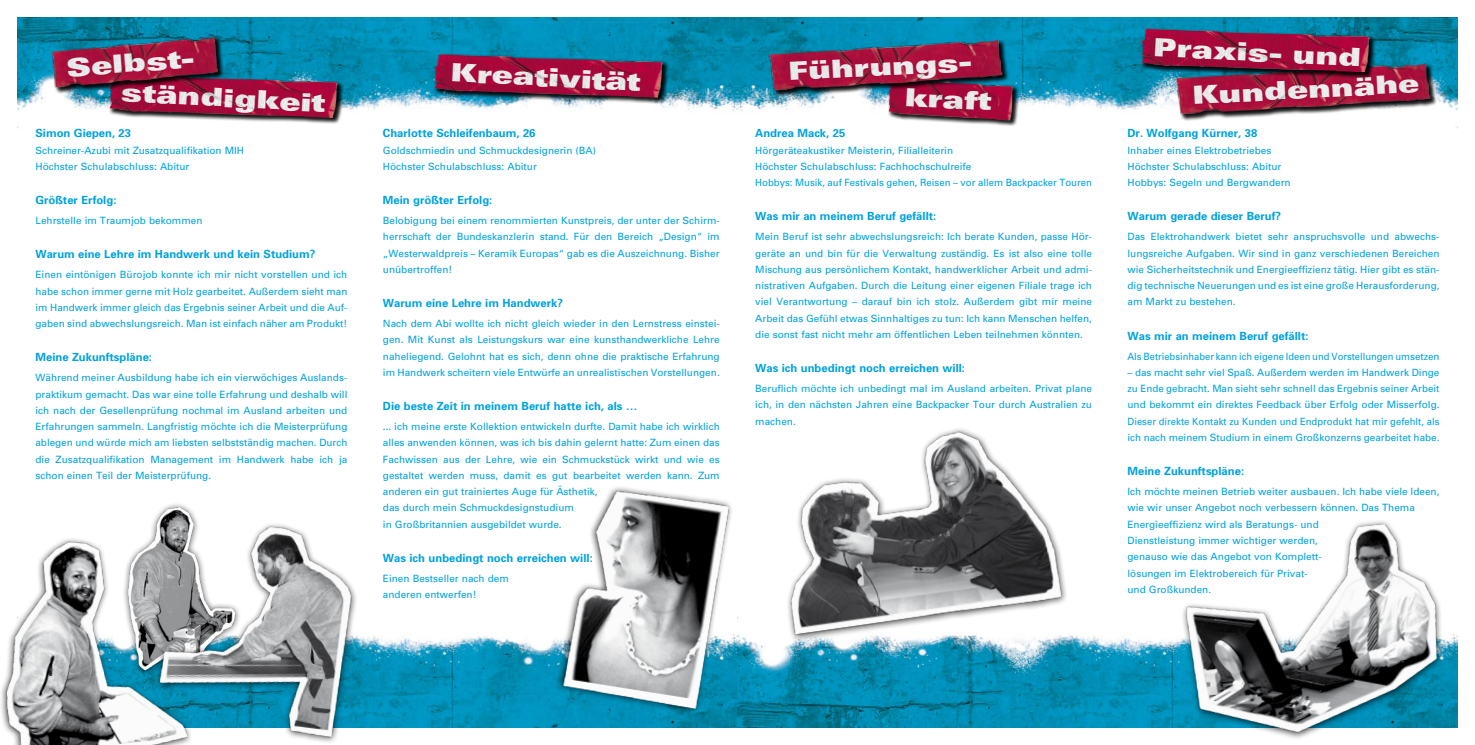
<style>
.page{position:relative;width:1475px;height:745px;background:#fff}
.page>*{position:absolute;margin:0;border:0;box-sizing:border-box;transform-origin:0 0}
.t1{font:900 expanded 25px "Univers";color:#fff}
.t2{font:700 11.25px "Univers";color:#00a2dc}
.t3{font:10px/16.2px "Univers";color:#00a2dc;text-align:justify}
.t4{font:10px "Univers";color:#00a2dc;scale:.94 1}
</style>
<div class="page">
<img style="left:18px;top:18px;width:1438px;height:103px">
<img style="left:364px;top:636px;width:812px;height:90px">
<div style="left:108px;top:73px;width:236px;height:51px;background:#000;opacity:.75"></div>
<div style="left:51px;top:36px;width:173px;height:58px;background:#000;opacity:.75"></div>
<img style="left:42px;top:34px;width:191px;height:58px">
<div style="left:886px;top:77px;width:132px;height:50px;background:#000;opacity:.75"></div>
<div style="left:433px;top:53px;width:236px;height:51px;background:#000;opacity:.75"></div>
<img style="left:755px;top:37px;width:268px;height:58px">
<div style="left:768px;top:38px;width:240px;height:59px;background:#000;opacity:.75"></div>
<img style="left:152px;top:504px;width:212px;height:238px">
<img style="left:1px;top:527px;width:190px;height:217px">
<img style="left:777px;top:429px;width:298px;height:230px">
<img style="left:1160px;top:61px;width:293px;height:58px">
<div style="left:1139px;top:27px;width:237px;height:51px;background:#000;opacity:.75"></div>
<img style="left:1176px;top:521px;width:282px;height:218px">
<img style="left:511px;top:487px;width:266px;height:241px">
<h1 class="t1" style="left:65px;top:53px;width:129px;rotate:-4deg">Selbst-</h1>
<h1 class="t1" style="left:122px;top:77px;width:206px;rotate:3deg">ständigkeit</h1>
<p class="t2" style="left:35px;top:126px;width:97px">Simon Giepen, 23</p>
<p class="t3" style="left:35px;top:141px;width:210px">Schreiner-Azubi mit Zusatzqualifikation MIH<br>Höchster Schulabschluss: Abitur</p>
<p class="t2" style="left:35px;top:193px;width:82px">Größter Erfolg:</p>
<p class="t3" style="left:35px;top:212px;width:168px">Lehrstelle im Traumjob bekommen</p>
<p class="t2" style="left:35px;top:247px;width:281px">Warum eine Lehre im Handwerk und kein Studium?</p>
<p class="t3" style="left:35px;top:266px;width:313px">Einen eintönigen Bürojob konnte ich mir nicht vorstellen und ich habe schon immer gerne mit Holz gearbeitet. Außerdem sieht man im Handwerk immer gleich das Ergebnis seiner Arbeit und die Auf&shy;gaben sind abwechslungsreich. Man ist einfach näher am Produkt!</p>
<p class="t2" style="left:35px;top:350px;width:118px">Meine Zukunftspläne:</p>
<p class="t3" style="left:35px;top:369px;width:313px">Während meiner Ausbildung habe ich ein vierwöchiges Auslands&shy;praktikum gemacht. Das war eine tolle Erfahrung und deshalb will ich nach der Gesellenprüfung nochmal im Ausland arbeiten und Erfahrungen sammeln. Langfristig möchte ich die Meisterprüfung ablegen und würde mich am liebsten selbstständig machen. Durch die Zusatzqualifikation Management im Handwerk habe ich ja schon einen Teil der Meisterprüfung.</p>
<h1 class="t1" style="left:451px;top:57px;width:192px;rotate:3deg">Kreativität</h1>
<p class="t2" style="left:383px;top:126px;width:154px">Charlotte Schleifenbaum, 26</p>
<p class="t3" style="left:383px;top:141px;width:215px">Goldschmiedin und Schmuckdesignerin (BA)<br>Höchster Schulabschluss: Abitur</p>
<p class="t2" style="left:383px;top:193px;width:111px">Mein größter Erfolg:</p>
<p class="t3" style="left:383px;top:212px;width:338px">Belobigung bei einem renommierten Kunstpreis, der unter der Schirm&shy;herrschaft der Bundeskanzlerin stand. Für den Bereich „Design“ im „Westerwaldpreis – Keramik Europas“ gab es die Auszeichnung. Bisher unübertroffen!</p>
<p class="t2" style="left:383px;top:296px;width:182px">Warum eine Lehre im Handwerk?</p>
<p class="t3" style="left:383px;top:315px;width:338px">Nach dem Abi wollte ich nicht gleich wieder in den Lernstress einstei&shy;gen. Mit Kunst als Leistungskurs war eine kunsthandwerkliche Lehre naheliegend. Gelohnt hat es sich, denn ohne die praktische Erfahrung im Handwerk scheitern viele Entwürfe an unrealistischen Vorstellungen.</p>
<p class="t2" style="left:383px;top:399px;width:256px">Die beste Zeit in meinem Beruf hatte ich, als …</p>
<p class="t3" style="left:383px;top:418px;width:338px;text-align:left">... ich meine erste Kollektion entwickeln durfte. Damit habe ich wirklich alles anwenden können, was ich bis dahin gelernt hatte: Zum einen das Fachwissen aus der Lehre, wie ein Schmuckstück wirkt und wie es gestaltet werden muss, damit es gut bearbeitet werden kann. Zum anderen ein gut trainiertes Auge für Ästhetik,<br>das durch mein Schmuckdesignstudium<br>in Großbritannien ausgebildet wurde.</p>
<p class="t2" style="left:383px;top:550px;width:211px">Was ich unbedingt noch erreichen will:</p>
<p class="t3" style="left:383px;top:569px;width:127px">Einen Bestseller nach dem anderen entwerfen!</p>
<h1 class="t1" style="left:787px;top:57px;width:184px;rotate:-3deg">Führungs-</h1>
<h1 class="t1" style="left:905px;top:82px;width:88px;rotate:3deg">kraft</h1>
<p class="t2" style="left:755px;top:126px;width:92px">Andrea Mack, 25</p>
<p class="t3" style="left:755px;top:141px;width:338px;text-align:left">Hörgeräteakustiker Meisterin, Filialleiterin<br>Höchster Schulabschluss: Fachhochschulreife<br>Hobbys: Musik, auf Festivals gehen, Reisen – vor allem Backpacker Touren</p>
<p class="t2" style="left:755px;top:209px;width:182px">Was mir an meinem Beruf gefällt:</p>
<p class="t3" style="left:755px;top:228px;width:338px">Mein Beruf ist sehr abwechslungsreich: Ich berate Kunden, passe Hör&shy;geräte an und bin für die Verwaltung zuständig. Es ist also eine tolle Mischung aus persönlichem Kontakt, handwerklicher Arbeit und admi&shy;nistrativen Aufgaben. Durch die Leitung einer eigenen Filiale trage ich viel Verantwortung – darauf bin ich stolz. Außerdem gibt mir meine Arbeit das Gefühl etwas Sinnhaltiges zu tun: Ich kann Menschen helfen, die sonst fast nicht mehr am öffentlichen Leben teilnehmen könnten.</p>
<p class="t2" style="left:755px;top:361px;width:211px">Was ich unbedingt noch erreichen will:</p>
<p class="t3" style="left:755px;top:380px;width:338px">Beruflich möchte ich unbedingt mal im Ausland arbeiten. Privat plane ich, in den nächsten Jahren eine Backpacker Tour durch Australien zu machen.</p>
<h1 class="t1" style="left:1153px;top:32px;width:210px;rotate:3deg">Praxis- und</h1>
<h1 class="t1" style="left:1191px;top:80px;width:228px;rotate:-3deg">Kundennähe</h1>
<p class="t2" style="left:1127px;top:126px;width:131px">Dr. Wolfgang Kürner, 38</p>
<p class="t3" style="left:1127px;top:141px;width:165px;text-align:left">Inhaber eines Elektrobetriebes<br>Höchster Schulabschluss: Abitur<br>Hobbys: Segeln und Bergwandern</p>
<p class="t2" style="left:1127px;top:209px;width:155px">Warum gerade dieser Beruf?</p>
<p class="t3" style="left:1127px;top:228px;width:313px">Das Elektrohandwerk bietet sehr anspruchsvolle und abwechs&shy;lungsreiche Aufgaben. Wir sind in ganz verschiedenen Bereichen wie Sicherheitstechnik und Energieeffizienz tätig. Hier gibt es stän&shy;dig technische Neuerungen und es ist eine große Herausforderung, am Markt zu bestehen.</p>
<p class="t2" style="left:1127px;top:328px;width:182px">Was mir an meinem Beruf gefällt:</p>
<p class="t4" style="left:1127px;top:349px;width:333px">Als Betriebsinhaber kann ich eigene Ideen und Vorstellungen umsetzen</p>
<p class="t3" style="left:1127px;top:364px;width:313px">– das macht sehr viel Spaß. Außerdem werden im Handwerk Dinge zu Ende gebracht. Man sieht sehr schnell das Ergebnis seiner Arbeit und bekommt ein direktes Feedback über Erfolg oder Misserfolg.<br>Dieser direkte Kontakt zu Kunden und Endprodukt hat mir gefehlt, als ich nach meinem Studium in einem Großkonzerns gearbeitet habe.</p>
<p class="t2" style="left:1127px;top:464px;width:118px">Meine Zukunftspläne:</p>
<p class="t3" style="left:1127px;top:483px;width:313px;text-align:left">Ich möchte meinen Betrieb weiter ausbauen. Ich habe viele Ideen, wie wir unser Angebot noch verbessern können. Das Thema Energieeffizienz wird als Beratungs- und<br>Dienstleistung immer wichtiger werden,<br>genauso wie das Angebot von Komplett--<br>lösungen im Elektrobereich für Privat-<br>und Großkunden.</p>
</div>
